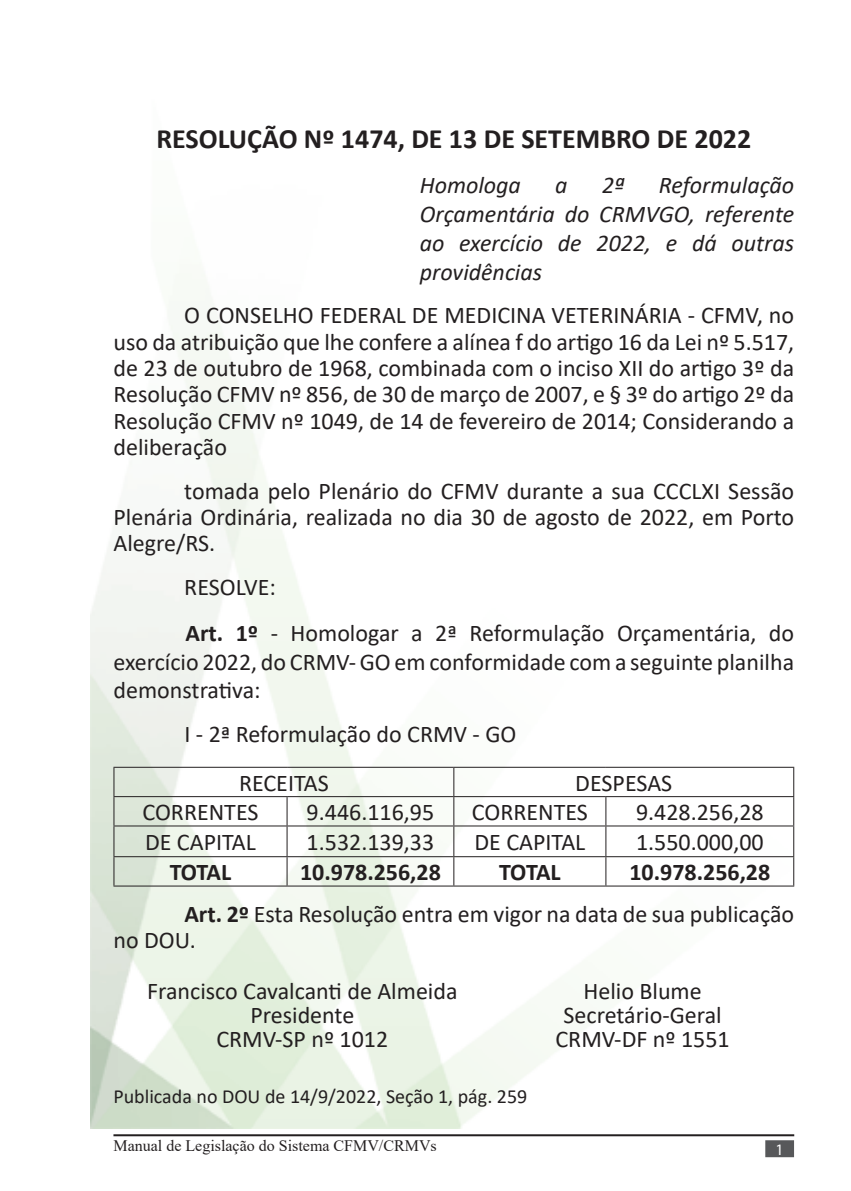
<style>
.page{position:relative;width:851px;height:1191px;background:#fff}
.page>*{position:absolute;margin:0;border:0;box-sizing:border-box;transform-origin:0 0}
.t1{font:700 28px "Calibri";color:#231f20}
.Corpo_de_texto{font:24px/26.4px "Calibri";color:#231f20;text-align:justify}
.Recuo_de_corpo_de_te{font:italic 24px/28.8px "Calibri";color:#231f20;text-align:justify}
.t2{font:700 24px "Calibri";color:#231f20}
.t3{font:20px "Calibri";color:#231f20}
.t4{font:16px "Times New Roman";color:#231f20}
.Apresentação{font:16px "Myriad Pro";color:#fff}
.s1{font-weight:700}
</style>
<div class="page">
<img style="left:91px;top:321px;width:703px;height:807px">
<hr style="left:113px;top:1134px;width:681px;height:2px;background:#231f20">
<div style="left:765px;top:1140px;width:28px;height:17px;background:#57585a;border:2px solid #57585a"></div>
<hr style="left:113px;top:767px;width:174px;height:1px;background:#231f20">
<hr style="left:287px;top:767px;width:167px;height:1px;background:#231f20">
<hr style="left:454px;top:767px;width:151px;height:1px;background:#231f20">
<hr style="left:605px;top:767px;width:189px;height:1px;background:#231f20">
<hr style="left:113px;top:796px;width:174px;height:1px;background:#231f20">
<svg style="left:113px;top:768px;width:1px;height:57px"></svg>
<hr style="left:287px;top:796px;width:167px;height:1px;background:#231f20">
<svg style="left:286px;top:797px;width:1px;height:28px"></svg>
<hr style="left:454px;top:796px;width:151px;height:1px;background:#231f20">
<svg style="left:453px;top:768px;width:1px;height:57px"></svg>
<hr style="left:605px;top:796px;width:189px;height:1px;background:#231f20">
<svg style="left:605px;top:797px;width:1px;height:28px"></svg>
<svg style="left:793px;top:768px;width:1px;height:57px"></svg>
<hr style="left:113px;top:825px;width:174px;height:1px;background:#231f20">
<hr style="left:113px;top:826px;width:1px;height:30px;background:#231f20">
<hr style="left:287px;top:825px;width:167px;height:1px;background:#231f20">
<hr style="left:286px;top:826px;width:1px;height:30px;background:#231f20">
<hr style="left:454px;top:825px;width:151px;height:1px;background:#231f20">
<hr style="left:453px;top:826px;width:1px;height:30px;background:#231f20">
<hr style="left:605px;top:825px;width:189px;height:1px;background:#231f20">
<hr style="left:605px;top:826px;width:1px;height:30px;background:#231f20">
<hr style="left:793px;top:826px;width:1px;height:30px;background:#231f20">
<hr style="left:113px;top:856px;width:174px;height:1px;background:#231f20">
<svg style="left:113px;top:857px;width:1px;height:28px"></svg>
<hr style="left:287px;top:856px;width:167px;height:1px;background:#231f20">
<svg style="left:286px;top:857px;width:1px;height:28px"></svg>
<hr style="left:454px;top:856px;width:151px;height:1px;background:#231f20">
<svg style="left:453px;top:857px;width:1px;height:28px"></svg>
<hr style="left:605px;top:856px;width:189px;height:1px;background:#231f20">
<svg style="left:605px;top:857px;width:1px;height:28px"></svg>
<svg style="left:793px;top:857px;width:1px;height:28px"></svg>
<hr style="left:113px;top:885px;width:174px;height:1px;background:#231f20">
<hr style="left:287px;top:885px;width:167px;height:1px;background:#231f20">
<hr style="left:454px;top:885px;width:151px;height:1px;background:#231f20">
<hr style="left:605px;top:885px;width:189px;height:1px;background:#231f20">
<p class="t1" style="left:156px;top:118px;width:596px">RESOLUÇÃO Nº 1474, DE 13 DE SETEMBRO DE 2022</p>
<p class="Recuo_de_corpo_de_te" style="left:420px;top:170px;width:103px">Homologa</p>
<p class="Recuo_de_corpo_de_te" style="left:555px;top:170px;width:14px">a</p>
<p class="Recuo_de_corpo_de_te" style="left:602px;top:170px;width:24px">2ª</p>
<p class="Recuo_de_corpo_de_te" style="left:420px;top:170px;width:376px;text-indent:239px">Reformulação Orçamentária do CRMVGO, referente ao exercício de 2022, e dá outras providências</p>
<p class="Corpo_de_texto" style="left:113px;top:301px;width:682px;text-indent:71px">O CONSELHO FEDERAL DE MEDICINA VETERINÁRIA - CFMV, no uso da atribuição que lhe confere a alínea f do artigo 16 da Lei nº 5.517, de 23 de outubro de 1968, combinada com o inciso XII do artigo 3º da Resolução CFMV nº 856, de 30 de março de 2007, e § 3º do artigo 2º da Resolução CFMV nº 1049, de 14 de fevereiro de 2014; Considerando a deliberação</p>
<p class="Corpo_de_texto" style="left:113px;top:477px;width:682px;text-indent:71px">tomada pelo Plenário do CFMV durante a sua CCCLXI Sessão Plenária Ordinária, realizada no dia 30 de agosto de 2022, em Porto Alegre/RS.</p>
<p class="Corpo_de_texto" style="left:184px;top:573px;width:93px">RESOLVE:</p>
<p class="Corpo_de_texto" style="left:113px;top:618px;width:682px;line-height:28.8px;text-indent:72px"><span class="s1">Art. 1º</span> - Homologar a 2ª Reformulação Orçamentária, do exercício 2022, do CRMV- GO em conformidade com a seguinte planilha demonstrativa:</p>
<p class="Corpo_de_texto" style="left:184px;top:720px;width:333px">I - 2ª Reformulação do CRMV - GO</p>
<p class="Corpo_de_texto" style="left:239px;top:769px;width:91px">RECEITAS</p>
<p class="Corpo_de_texto" style="left:575px;top:769px;width:98px">DESPESAS</p>
<p class="Corpo_de_texto" style="left:142px;top:798px;width:117px">CORRENTES</p>
<p class="Corpo_de_texto" style="left:306px;top:798px;width:129px">9.446.116,95</p>
<p class="Corpo_de_texto" style="left:472px;top:798px;width:117px">CORRENTES</p>
<p class="Corpo_de_texto" style="left:636px;top:798px;width:129px">9.428.256,28</p>
<p class="Corpo_de_texto" style="left:145px;top:828px;width:112px">DE CAPITAL</p>
<p class="Corpo_de_texto" style="left:306px;top:828px;width:129px">1.532.139,33</p>
<p class="Corpo_de_texto" style="left:474px;top:828px;width:112px">DE CAPITAL</p>
<p class="Corpo_de_texto" style="left:636px;top:828px;width:129px">1.550.000,00</p>
<p class="t2" style="left:170px;top:855px;width:63px">TOTAL</p>
<p class="t2" style="left:300px;top:855px;width:142px">10.978.256,28</p>
<p class="t2" style="left:499px;top:855px;width:63px">TOTAL</p>
<p class="t2" style="left:629px;top:855px;width:142px">10.978.256,28</p>
<p class="Corpo_de_texto" style="left:113px;top:900px;width:682px;text-indent:71px"><span class="s1">Art. 2º</span> Esta Resolução entra em vigor na data de sua publicação no DOU.</p>
<p class="Corpo_de_texto" style="left:147px;top:977px;width:312px">Francisco Cavalcanti de Almeida</p>
<p class="Corpo_de_texto" style="left:250px;top:1001px;width:105px">Presidente</p>
<p class="Corpo_de_texto" style="left:216px;top:1025px;width:173px">CRMV-SP nº 1012</p>
<p class="Corpo_de_texto" style="left:583px;top:977px;width:120px">Helio Blume</p>
<p class="Corpo_de_texto" style="left:563px;top:1001px;width:160px">Secretário-Geral</p>
<p class="Corpo_de_texto" style="left:555px;top:1025px;width:176px">CRMV-DF nº 1551</p>
<p class="t3" style="left:113px;top:1083px;width:415px">Publicada no DOU de 14/9/2022, Seção 1, pág. 259</p>
<p class="t4" style="left:113px;top:1134px;width:325px">Manual de Legislação do Sistema CFMV/CRMVs</p>
<p class="Apresentação" style="left:775px;top:1140px;width:10px">1</p>
</div>
